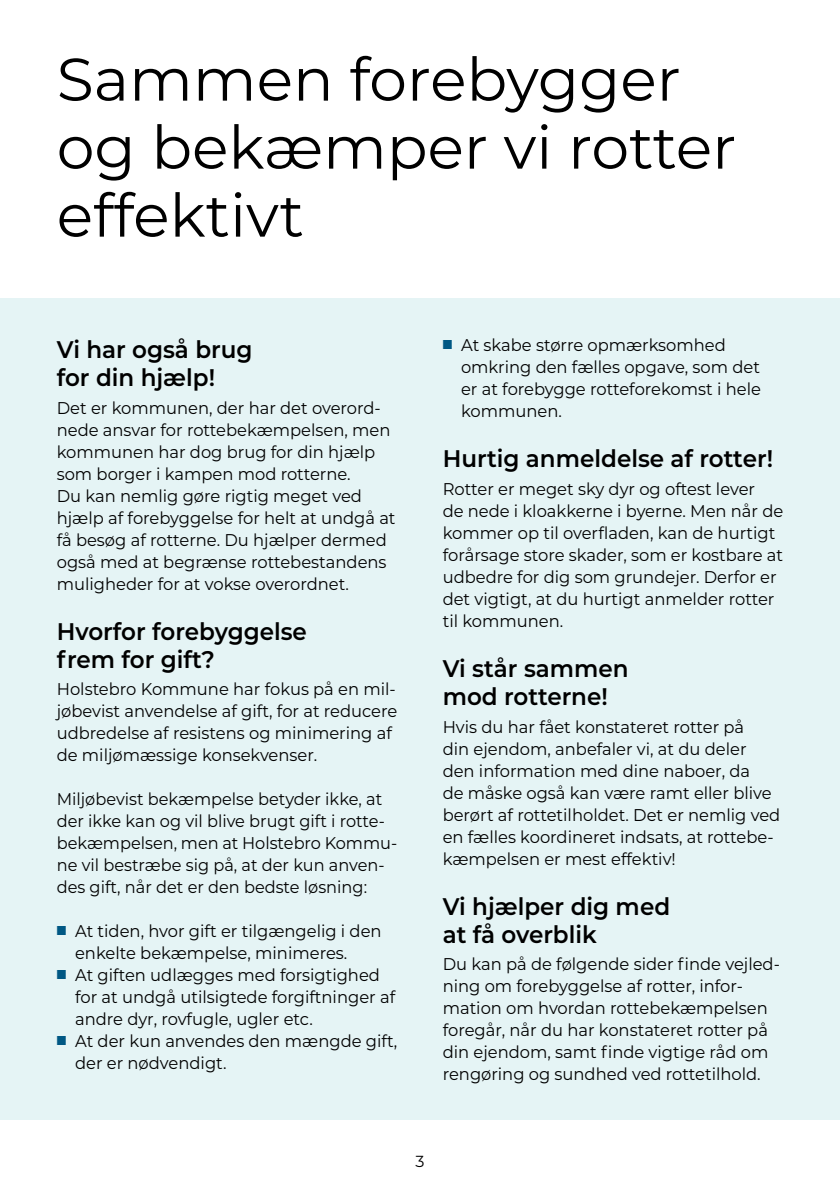
<style>
.page{position:relative;width:840px;height:1191px;background:#fff}
.page>*{position:absolute;margin:0;border:0;box-sizing:border-box;transform-origin:0 0}
.t1{font:60px/68px "Montserrat";color:#000}
.t2{font:600 24px/28px "Montserrat";color:#000;scale:.96 1}
.t3{font:17px/22px "Montserrat";color:#000;scale:.96 1}
.t4{font:17px/22px "Montserrat";color:#000;scale:.95 1}
.t5{font:16px "Montserrat";color:#000}
.s1{color:#005884}
</style>
<div class="page">
<div style="left:0;top:299px;width:839px;height:821px;background:#e5f4f5"></div>
<h1 class="t1" style="left:57px;top:43px;width:680px">Sammen forebygger og bekæmper vi rotter effektivt</h1>
<h2 class="t2" style="left:57px;top:334px;width:205px">Vi har også brug for din hjælp!</h2>
<p class="t3" style="left:57px;top:396px;width:354px">Det er kommunen, der har det overord&shy;nede ansvar for rottebekæmpelsen, men kommunen har dog brug for din hjælp som borger i kampen mod rotterne.<br>Du kan nemlig gøre rigtig meget ved hjælp af forebyggelse for helt at undgå at få besøg af rotterne. Du hjælper dermed også med at begrænse rottebestandens muligheder for at vokse overordnet.</p>
<h2 class="t2" style="left:57px;top:616px;width:262px">Hvorfor forebyggelse frem for gift?</h2>
<p class="t3" style="left:57px;top:677px;width:356px">Holstebro Kommune har fokus på en mil&shy;jøbevist anvendelse af gift, for at reducere udbredelse af resistens og minimering af de miljømæssige konsekvenser.</p>
<p class="t4" style="left:57px;top:787px;width:360px">Miljøbevist bekæmpelse betyder ikke, at der ikke kan og vil blive brugt gift i rotte&shy;bekæmpelsen, men at Holstebro Kommu&shy;ne vil bestræbe sig på, at der kun anven&shy;des gift, når det er den bedste løsning:</p>
<p class="t3" style="left:75px;top:919px;width:320px;text-indent:-18px"><span class="s1">■</span> At tiden, hvor gift er tilgængelig i den enkelte bekæmpelse, minimeres.</p>
<p class="t3" style="left:75px;top:963px;width:335px;text-indent:-18px"><span class="s1">■</span> At giften udlægges med forsigtighed for at undgå utilsigtede forgiftninger af andre dyr, rovfugle, ugler etc.</p>
<p class="t3" style="left:75px;top:1029px;width:337px;text-indent:-18px"><span class="s1">■</span> At der kun anvendes den mængde gift, der er nødvendigt.</p>
<p class="t3" style="left:461px;top:333px;width:314px;text-indent:-18px"><span class="s1">■</span> At skabe større opmærksomhed omkring den fælles opgave, som det er at forebygge rotteforekomst i hele kommunen.</p>
<h2 class="t2" style="left:442px;top:443px;width:345px">Hurtig anmeldelse af rotter!</h2>
<p class="t3" style="left:442px;top:477px;width:356px">Rotter er meget sky dyr og oftest lever<br>de nede i kloakkerne i byerne. Men når de kommer op til overfladen, kan de hurtigt forårsage store skader, som er kostbare at udbedre for dig som grundejer. Derfor er det vigtigt, at du hurtigt anmelder rotter til kommunen.</p>
<h2 class="t2" style="left:442px;top:653px;width:195px">Vi står sammen mod rotterne!</h2>
<p class="t3" style="left:442px;top:715px;width:353px">Hvis du har fået konstateret rotter på<br>din ejendom, anbefaler vi, at du deler den information med dine naboer, da<br>de måske også kan være ramt eller blive berørt af rottetilholdet. Det er nemlig ved en fælles koordineret indsats, at rottebe&shy;kæmpelsen er mest effektiv!</p>
<h2 class="t2" style="left:442px;top:891px;width:238px">Vi hjælper dig med at få overblik</h2>
<p class="t3" style="left:442px;top:952px;width:352px">Du kan på de følgende sider finde vejled&shy;ning om forebyggelse af rotter, infor&shy;mation om hvordan rottebekæmpelsen foregår, når du har konstateret rotter på din ejendom, samt finde vigtige råd om rengøring og sundhed ved rottetilhold.</p>
<p class="t5" style="left:415px;top:1150px;width:11px">3</p>
</div>
